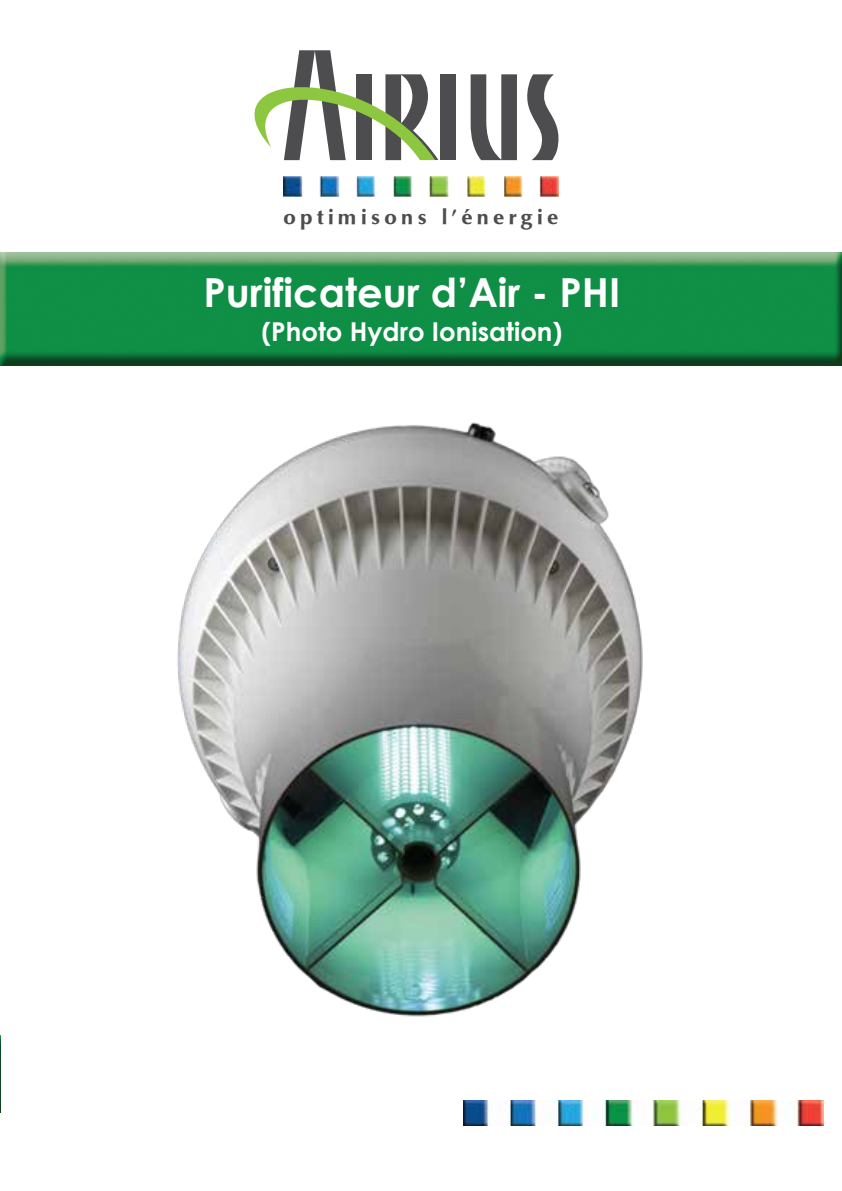
<style>
.page{position:relative;width:842px;height:1191px;background:#fff}
.page>*{position:absolute;margin:0;border:0;box-sizing:border-box;transform-origin:0 0}
.t1{font:700 40px "Century Gothic";color:#fff}
.t2{font:700 26px "Century Gothic";color:#fff}
.t3{font:700 20.4px "Optimale";color:#4d4d4f}
</style>
<div class="page">
<img style="left:0;top:252px;width:842px;height:114px">
<div style="left:441px;top:74px;width:15px;height:86px;background:#4d4d4f"></div>
<svg style="left:471px;top:74px;width:46px;height:86px"></svg>
<svg style="left:527px;top:74px;width:32px;height:86px"></svg>
<svg style="left:254px;top:50px;width:184px;height:110px"></svg>
<img style="left:284px;top:177px;width:274px;height:20px">
<img style="left:128px;top:282px;width:567px;height:844px">
<img style="left:464px;top:1100px;width:359px;height:25px">
<img style="left:0;top:1036px;width:1px;height:76px">
<p class="t3" style="left:284px;top:205px;width:275px">o p t i m i s o n s l ’ é n e r g i e</p>
<h1 class="t1" style="left:203px;top:262px;width:418px">Purificateur d’Air - PHI</h1>
<p class="t2" style="left:261px;top:311px;width:303px">(Photo Hydro Ionisation)</p>
</div>
